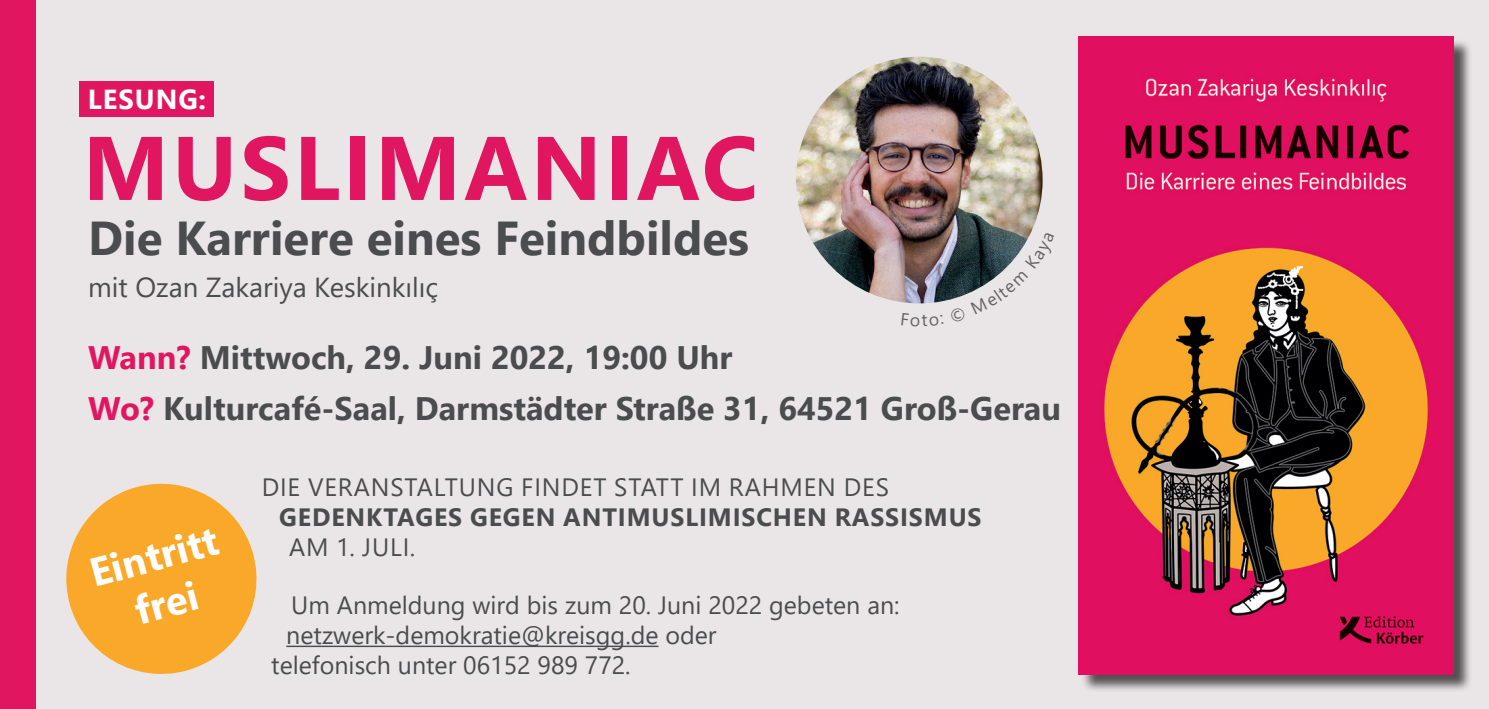
<style>
.page{position:relative;width:1489px;height:709px;background:#fff}
.page>*{position:absolute;margin:0;border:0;box-sizing:border-box;transform-origin:0 0}
.t1{font:700 90px "Segoe UI";letter-spacing:.035em;color:#e11660}
.t2{font:700 47.5px "Segoe UI";color:#4b4c4d}
.t3{font:700 40px "Segoe UI";color:#fff}
.t4{font:700 32.5px "Segoe UI";color:#4b4c4d}
.t5{font:27.5px "Segoe UI";color:#4b4c4d}
.t6{font:700 27.5px "Segoe UI";letter-spacing:.035em;color:#fff}
.t7{font:25px "Segoe UI";color:#4b4c4d}
.t8{font:700 25px "Segoe UI";letter-spacing:.035em;color:#4b4c4d}
.t9{font:25px "Segoe UI";letter-spacing:.035em;color:#4b4c4d}
.s1{color:#e11660}
</style>
<div class="page">
<div style="left:0;top:0;width:1488px;height:709px;background:#eae6e8"></div>
<div style="left:0;top:0;width:35px;height:709px;background:#e11660"></div>
<div style="left:1080px;top:39px;width:392px;height:653px;background:#231f20;opacity:.75"></div>
<img style="left:1078px;top:37px;width:375px;height:637px">
<img style="left:795px;top:57px;width:247px;height:246px;border-radius:123px">
<div style="left:79px;top:81px;width:135px;height:36px;background:#e11660"></div>
<hr style="left:286px;top:645px;width:372px;height:2px;background:#4b4c4d">
<svg style="left:66px;top:483px;width:191px;height:191px;fill:#faa829"></svg>
<svg style="left:949px;top:232px;width:82px;height:68px"></svg>
<p class="t6" style="left:88px;top:74px;width:120px">LESUNG:</p>
<p class="t1" style="left:83px;top:83px;width:676px">MUSLIMANIAC</p>
<p class="t2" style="left:88px;top:193px;width:662px">Die Karriere eines Feindbildes</p>
<p class="t5" style="left:88px;top:261px;width:351px">mit Ozan Zakariya Keskinkılıç</p>
<p class="t4" style="left:88px;top:326px;width:645px"><span class="s1">Wann?</span> Mittwoch, 29. Juni 2022, 19:00 Uhr</p>
<p class="t4" style="left:88px;top:378px;width:974px"><span class="s1">Wo?</span> Kulturcafé-Saal, Darmstädter Straße 31, 64521 Groß-Gerau</p>
<p class="t3" style="left:81px;top:537px;width:132px;rotate:-15deg">Eintritt</p>
<p class="t3" style="left:126px;top:574px;width:66px;rotate:-15deg">frei</p>
<p class="t9" style="left:262px;top:463px;width:628px">DIE VERANSTALTUNG FINDET STATT IM RAHMEN DES</p>
<p class="t8" style="left:279px;top:493px;width:704px">GEDENKTAGES GEGEN ANTIMUSLIMISCHEN RASSISMUS</p>
<p class="t7" style="left:289px;top:523px;width:127px">AM 1. JULI.</p>
<p class="t7" style="left:291px;top:581px;width:610px">Um Anmeldung wird bis zum 20. Juni 2022 gebeten an:</p>
<p class="t7" style="left:286px;top:611px;width:432px">netzwerk-demokratie@kreisgg.de oder</p>
<p class="t7" style="left:271px;top:641px;width:361px">telefonisch unter 06152 989 772.</p>
</div>
